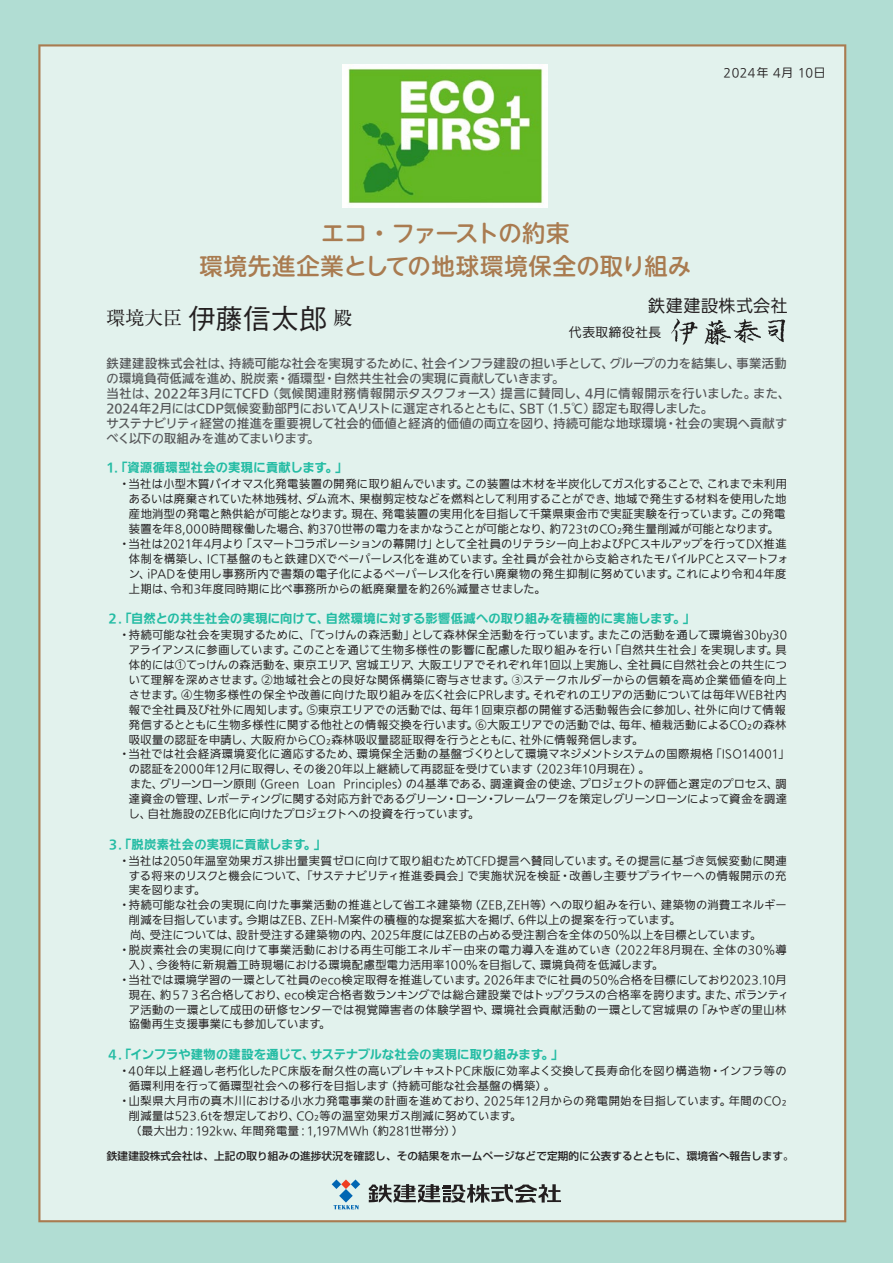
<style>
.page{position:relative;width:893px;height:1263px;background:#b1ddd3}
.page>*{position:absolute;margin:0;border:0;box-sizing:border-box;transform-origin:0 0}
.t1{font:500 23.4px/33px "UD Shin M Go Pr 6 N";letter-spacing:.005em;color:#a97b50;text-align:center}
.t2{font:19.2px "Ryumin Pr 6 N";color:#231f20}
.t3{font:100 16.95px "Iwa UD Go Hon Pro";letter-spacing:.03em;color:#231f20}
.t4{font:700 12.3px "Iwa UD Go Dsp Pro";letter-spacing:.02em;color:#24bca4}
.t5{font:500 12.15px/14.9px "Iwa UD Go Hon Pro";letter-spacing:.015em;color:#57585a}
.t6{font:100 11.7px "Iwa UD Go Hon Pro";letter-spacing:.045em;color:#231f20}
.t7{font:100 11.25px "Iwa UD Go Hon Pro";letter-spacing:.015em;color:#231f20}
.t8{font:100 11.25px "Iwa UD Go Hon Pro";letter-spacing:-.005em;color:#231f20}
.t9{font:100 11.25px "Iwa UD Go Hon Pro";letter-spacing:-.01em;color:#231f20}
.t10{font:100 11.25px "Iwa UD Go Hon Pro";letter-spacing:.035em;color:#231f20}
.t11{font:500 10.65px "Shin Go Pr 6 N";letter-spacing:.01em;color:#231f20}
.s1{font-family:"Gothic BBB Pr 6 N";font-weight:500;font-size:27.6px}
.s2{font-family:"Koz Go Pr 6 N";font-weight:400}
</style>
<div class="page">
<div style="left:38px;top:44px;width:808px;height:1178px;background:#e2f2ed"></div>
<svg style="left:369px;top:1184px;width:192px;height:19px;background:#888f8c"></svg>
<svg style="left:332px;top:1179px;width:28px;height:30px"></svg>
<img style="left:343px;top:65px;width:204px;height:143px">
<img style="left:667px;top:317px;width:121px;height:29px">
<p class="t6" style="left:724px;top:64px;width:104px">2024年 4月 10日</p>
<h1 class="t1" style="left:199px;top:215px;width:493px">エコ・ファーストの約束<br>環境先進企業としての地球環境保全の取り組み</h1>
<h2 class="t2" style="left:106px;top:303px;width:248px">環境大臣 <span class="s1">伊藤信太郎</span> 殿</h2>
<p class="t5" style="left:107px;top:356px;width:685px">鉄建建設株式会社は、持続可能な社会を実現するために、社会インフラ建設の担い手として、グループの力を結集し、事業活動の環境負荷低減を進め、脱炭素・循環型・自然共生社会の実現に貢献していきます。<br>当社は、2022年3月にTCFD（気候関連財務情報開示タスクフォース）提言に賛同し、4月に情報開示を行いました。また、2024年2月にはCDP気候変動部門においてAリストに選定されるとともに、SBT（1.5℃）認定も取得しました。<br>サステナビリティ経営の推進を重要視して社会的価値と経済的価値の両立を図り、持続可能な地球環境・社会の実現へ貢献すべく以下の取組みを進めてまいります。</p>
<p class="t4" style="left:107px;top:459px;width:242px">1.「資源循環型社会の実現に貢献します。」</p>
<p class="t7" style="left:119px;top:476px;width:670px">・当社は小型木質バイオマス化発電装置の開発に取り組んでいます。この装置は木材を半炭化してガス化することで、これまで未利用</p>
<p class="t7" style="left:129px;top:491px;width:659px">あるいは廃棄されていた林地残材、ダム流木、果樹剪定枝などを燃料として利用することができ、地域で発生する材料を使用した地</p>
<p class="t7" style="left:129px;top:506px;width:658px">産地消型の発電と熱供給が可能となります。現在、発電装置の実用化を目指して千葉県東金市で実証実験を行っています。この発電</p>
<p class="t7" style="left:129px;top:521px;width:651px">装置を年8,000時間稼働した場合、約370世帯の電力をまかなうことが可能となり、約723tのCO₂発生量削減が可能となります。</p>
<p class="t8" style="left:119px;top:536px;width:669px">・当社は2021年4月より「スマートコラボレーションの幕開け」として全社員のリテラシー向上およびPCスキルアップを行ってDX推進</p>
<p class="t7" style="left:129px;top:551px;width:661px">体制を構築し、ICT基盤のもと鉄建DXでペーパーレス化を進めています。全社員が会社から支給されたモバイルPCとスマートフォ</p>
<p class="t7" style="left:129px;top:566px;width:659px">ン、iPADを使用し事務所内で書類の電子化によるペーパーレス化を行い廃棄物の発生抑制に努めています。これにより令和4年度</p>
<p class="t7" style="left:129px;top:581px;width:419px">上期は、令和3年度同時期に比べ事務所からの紙廃棄量を約26%減量させました。</p>
<p class="t4" style="left:107px;top:610px;width:590px">２.「自然との共生社会の実現に向けて、自然環境に対する影響低減への取り組みを積極的に実施します。」</p>
<p class="t7" style="left:119px;top:627px;width:670px">・持続可能な社会を実現するために、「てっけんの森活動」として森林保全活動を行っています。またこの活動を通して環境省30by30</p>
<p class="t7" style="left:129px;top:642px;width:659px">アライアンスに参画しています。このことを通じて生物多様性の影響に配慮した取り組みを行い「自然共生社会」を実現します。具</p>
<p class="t7" style="left:129px;top:657px;width:660px">体的には①てっけんの森活動を、東京エリア、宮城エリア、大阪エリアでそれぞれ年1回以上実施し、全社員に自然社会との共生につ</p>
<p class="t7" style="left:129px;top:672px;width:660px">いて理解を深めさせます。②地域社会との良好な関係構築に寄与させます。<span class="s2">③</span>ステークホルダーからの信頼を高め企業価値を向上</p>
<p class="t7" style="left:129px;top:687px;width:659px">させます。④生物多様性の保全や改善に向けた取り組みを広く社会にPRします。それぞれのエリアの活動については毎年WEB社内</p>
<p class="t7" style="left:129px;top:702px;width:658px">報で全社員及び社外に周知します。⑤東京エリアでの活動では、毎年１回東京都の開催する活動報告会に参加し、社外に向けて情報</p>
<p class="t7" style="left:129px;top:717px;width:659px">発信するとともに生物多様性に関する他社との情報交換を行います。⑥大阪エリアでの活動では、毎年、植栽活動によるCO₂の森林</p>
<p class="t7" style="left:129px;top:732px;width:516px">吸収量の認証を申請し、大阪府からCO₂森林吸収量認証取得を行うとともに、社外に情報発信します。</p>
<p class="t7" style="left:119px;top:746px;width:672px">・当社では社会経済環境変化に適応するため、環境保全活動の基盤づくりとして環境マネジメントシステムの国際規格「ISO14001」</p>
<p class="t7" style="left:129px;top:761px;width:523px">の認証を2000年12月に取得し、その後20年以上継続して再認証を受けています（2023年10月現在）。</p>
<p class="t7" style="left:119px;top:776px;width:669px">　また、グリーンローン原則（Green Loan Principles）の4基準である、調達資金の使途、プロジェクトの評価と選定のプロセス、調</p>
<p class="t9" style="left:129px;top:791px;width:660px">達資金の管理、レポーティングに関する対応方針であるグリーン・ローン・フレームワークを策定しグリーンローンによって資金を調達</p>
<p class="t7" style="left:129px;top:806px;width:352px">し、自社施設のZEB化に向けたプロジェクトへの投資を行っています。</p>
<p class="t4" style="left:107px;top:835px;width:221px">３.「脱炭素社会の実現に貢献します。」</p>
<p class="t7" style="left:119px;top:853px;width:669px">・当社は2050年温室効果ガス排出量実質ゼロに向けて取り組むためTCFD提言へ賛同しています。その提言に基づき気候変動に関連</p>
<p class="t7" style="left:129px;top:868px;width:659px">する将来のリスクと機会について、「サステナビリティ推進委員会」で実施状況を検証・改善し主要サプライヤーへの情報開示の充</p>
<p class="t7" style="left:129px;top:882px;width:78px">実を図ります。</p>
<p class="t7" style="left:119px;top:897px;width:669px">・持続可能な社会の実現に向けた事業活動の推進として省エネ建築物（ZEB,ZEH等）への取り組みを行い、建築物の消費エネルギー</p>
<p class="t7" style="left:129px;top:912px;width:554px">削減を目指しています。今期はZEB、ZEH-M案件の積極的な提案拡大を掲げ、6件以上の提案を行っています。</p>
<p class="t7" style="left:119px;top:927px;width:644px">　尚、受注については、設計受注する建築物の内、2025年度にはZEBの占める受注割合を全体の50％以上を目標としています。</p>
<p class="t7" style="left:119px;top:942px;width:669px">・脱炭素社会の実現に向けて事業活動における再生可能エネルギー由来の電力導入を進めていき（2022年8月現在、全体の30%導</p>
<p class="t7" style="left:129px;top:957px;width:536px">入）、今後特に新規着工時現場における環境配慮型電力活用率100%を目指して、環境負荷を低減します。</p>
<p class="t7" style="left:119px;top:972px;width:670px">・当社では環境学習の一環として社員のeco検定取得を推進しています。2026年までに社員の50%合格を目標にしており2023.10月</p>
<p class="t7" style="left:129px;top:987px;width:662px">現在、約５７３名合格しており、eco検定合格者数ランキングでは総合建設業ではトップクラスの合格率を誇ります。また、ボランティ</p>
<p class="t10" style="left:129px;top:1001px;width:659px">ア活動の一環として成田の研修センターでは視覚障害者の体験学習や、環境社会貢献活動の一環として宮城県の「みやぎの里山林</p>
<p class="t7" style="left:129px;top:1016px;width:203px">協働再生支援事業にも参加しています。</p>
<p class="t4" style="left:107px;top:1045px;width:458px">４.「インフラや建物の建設を通じて、サステナブルな社会の実現に取り組みます。」</p>
<p class="t7" style="left:119px;top:1063px;width:669px">・40年以上経過し老朽化したPC床版を耐久性の高いプレキャストPC床版に効率よく交換して長寿命化を図り構造物・インフラ等の</p>
<p class="t7" style="left:129px;top:1078px;width:428px">循環利用を行って循環型社会への移行を目指します（持続可能な社会基盤の構築）。</p>
<p class="t7" style="left:119px;top:1093px;width:669px">・山梨県大月市の真木川における小水力発電事業の計画を進めており、2025年12月からの発電開始を目指しています。年間のCO₂</p>
<p class="t7" style="left:129px;top:1108px;width:394px">削減量は523.6tを想定しており、CO₂等の温室効果ガス削減に努めています。</p>
<p class="t7" style="left:119px;top:1123px;width:346px">　（最大出力：192kw、年間発電量：1,197MWh（約281世帯分））</p>
<h3 class="t3" style="left:648px;top:294px;width:141px">鉄建建設株式会社</h3>
<p class="t11" style="left:107px;top:1147px;width:689px">鉄建建設株式会社は、上記の取り組みの進捗状況を確認し、その結果をホームページなどで定期的に公表するとともに、環境省へ報告します。</p>
</div>
